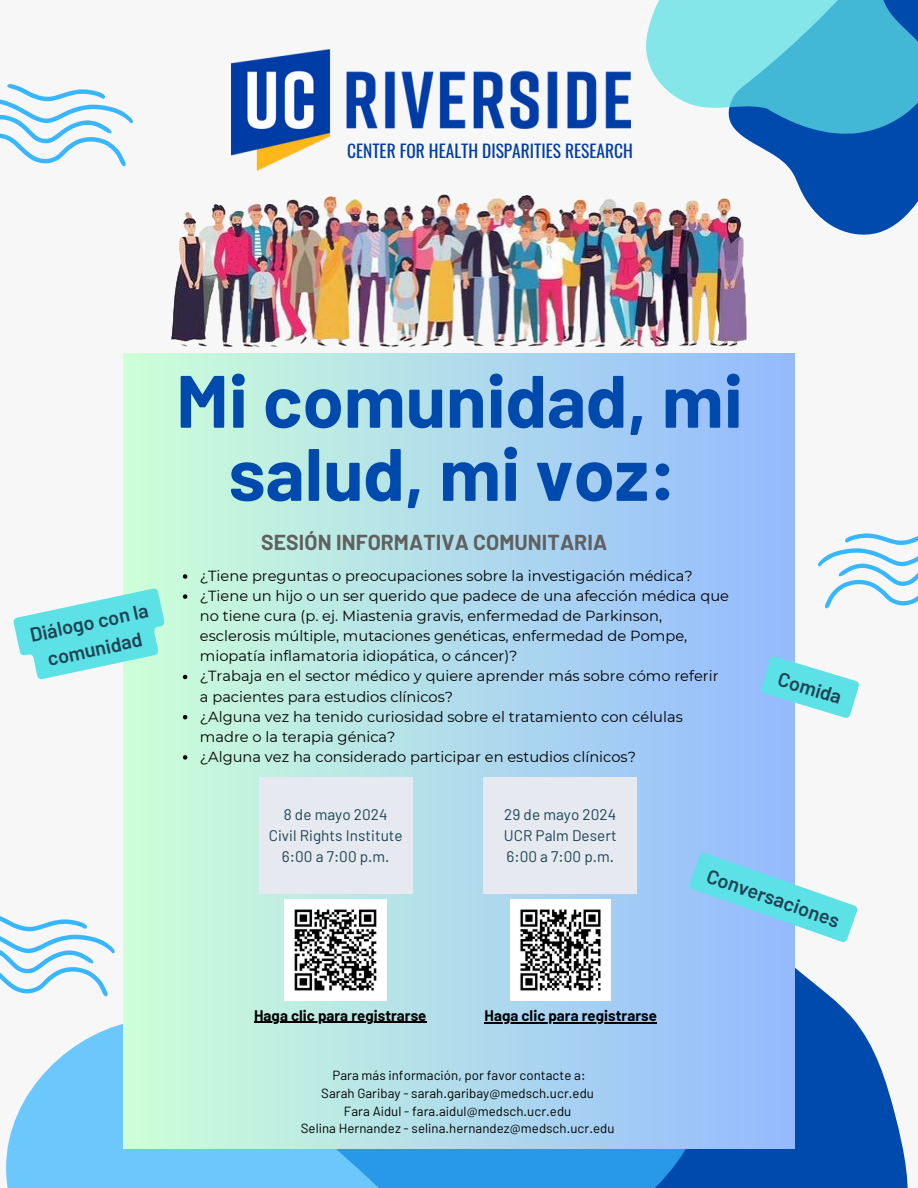
<style>
.page{position:relative;width:918px;height:1188px;background:#f7f7f7}
.page>*{position:absolute;margin:0;border:0;box-sizing:border-box;transform-origin:0 0}
.t1{font:700 74.1px/73.2px "Barlow";color:#004aad;text-align:center}
.t2{font:700 21.15px "Barlow";letter-spacing:.005em;color:#606060}
.t3{font:600 19.8px/27px "Barlow";color:#1d4355;text-align:center}
.t4{font:17.4px "Oswald";color:#003da5}
.t5{font:15.3px/21.3px "Barlow";letter-spacing:.005em;color:#1d4355;text-align:center}
.t6{font:700 15px "Barlow";letter-spacing:.005em;color:#000}
.t7{font:14.7px/20.1px "Montserrat";color:#000}
.t8{font:13.2px/17.7px "Barlow";letter-spacing:.005em;color:#000;text-align:center}
</style>
<div class="page">
<svg style="left:740px;top:134px;width:178px;height:101px;fill:#004aad"></svg>
<svg style="left:646px;top:0;width:272px;height:134px;background:#66c5dc"></svg>
<svg style="left:701px;top:967px;width:207px;height:221px;fill:#004aad"></svg>
<svg style="left:6px;top:996px;width:695px;height:192px;fill:#6bc7fc"></svg>
<div style="left:124px;top:353px;width:671px;height:795px;background:linear-gradient(to right,#cdffd8,#95baff)"></div>
<svg style="left:0;top:85px;width:132px;height:81px"></svg>
<svg style="left:818px;top:533px;width:100px;height:76px"></svg>
<img style="left:232px;top:49px;width:399px;height:122px">
<img style="left:160px;top:171px;width:598px;height:199px">
<svg style="left:0;top:916px;width:114px;height:80px"></svg>
<div style="left:259px;top:777px;width:153px;height:117px;background:#e6e9ef"></div>
<div style="left:484px;top:777px;width:153px;height:117px;background:#e6e9ef"></div>
<img style="left:285px;top:900px;width:101px;height:100px">
<img style="left:510px;top:900px;width:100px;height:100px">
<svg style="left:760px;top:655px;width:99px;height:64px"></svg>
<svg style="left:688px;top:852px;width:170px;height:91px"></svg>
<svg style="left:183px;top:574px;width:4px;height:5px"></svg>
<svg style="left:183px;top:594px;width:4px;height:5px"></svg>
<svg style="left:183px;top:675px;width:4px;height:4px"></svg>
<svg style="left:183px;top:715px;width:4px;height:4px"></svg>
<svg style="left:183px;top:755px;width:4px;height:5px"></svg>
<svg style="left:13px;top:588px;width:158px;height:95px"></svg>
<hr style="left:485px;top:1022px;width:172px;height:2px;background:#000">
<hr style="left:254px;top:1022px;width:173px;height:1px;background:#000">
<p class="t4" style="left:347px;top:138px;width:287px">CENTER FOR HEALTH DISPARITIES RESEARCH</p>
<h3 class="t3" style="left:27px;top:621px;width:122px;rotate:-12deg">Diálogo con la comunidad</h3>
<h1 class="t1" style="left:176px;top:362px;width:568px">Mi comunidad, mi salud, mi voz:</h1>
<h2 class="t2" style="left:261px;top:529px;width:347px">SESIÓN INFORMATIVA COMUNITARIA</h2>
<p class="t7" style="left:200px;top:566px;width:531px">¿Tiene preguntas o preocupaciones sobre la investigación médica? ¿Tiene un hijo o un ser querido que padece de una afección médica que no tiene cura (p. ej. Miastenia gravis, enfermedad de Parkinson, esclerosis múltiple, mutaciones genéticas, enfermedad de Pompe, miopatía inflamatoria idiopática, o cáncer)?<br>¿Trabaja en el sector médico y quiere aprender más sobre cómo referir a pacientes para estudios clínicos?<br>¿Alguna vez ha tenido curiosidad sobre el tratamiento con células madre o la terapia génica?<br>¿Alguna vez ha considerado participar en estudios clínicos?</p>
<p class="t5" style="left:269px;top:803px;width:136px">8 de mayo 2024<br>Civil Rights Institute<br>6:00 a 7:00 p.m.</p>
<p class="t5" style="left:504px;top:803px;width:115px;text-align:justify">29 de mayo 2024<br>UCR Palm Desert 6:00 a 7:00 p.m.</p>
<h3 class="t3" style="left:783px;top:665px;width:67px;rotate:17deg">Comida</h3>
<h3 class="t3" style="left:712px;top:862px;width:141px;rotate:19deg">Conversaciones</h3>
<p class="t6" style="left:254px;top:1006px;width:174px">Haga clic para registrarse</p>
<p class="t6" style="left:485px;top:1006px;width:174px">Haga clic para registrarse</p>
<p class="t8" style="left:301px;top:1066px;width:315px">Para más información, por favor contacte a:<br>Sarah Garibay - sarah.garibay@medsch.ucr.edu<br>Fara Aidul - fara.aidul@medsch.ucr.edu<br>Selina Hernandez - selina.hernandez@medsch.ucr.edu</p>
</div>
